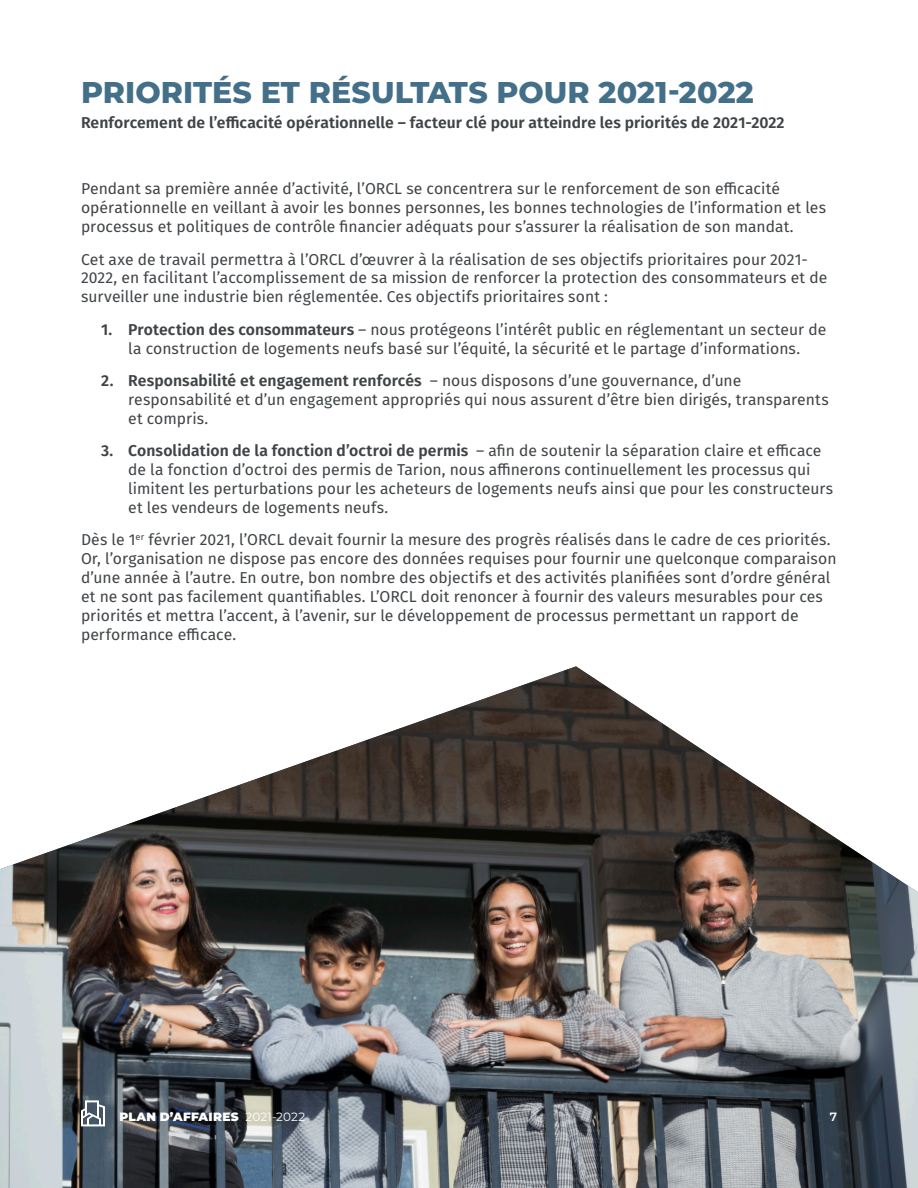
<style>
.page{position:relative;width:918px;height:1188px;background:#fff}
.page>*{position:absolute;margin:0;border:0;box-sizing:border-box;transform-origin:0 0}
.Heading_1{font:800 30px "Montserrat";letter-spacing:.005em;color:#436f89}
.Body{font:15.75px/18.9px "Fira Sans";letter-spacing:.005em;color:#404447}
.Body-2{font:600 15.75px "Fira Sans";letter-spacing:.005em;color:#404447}
.t1{font:900 12px "Montserrat";letter-spacing:.025em;color:#fff}
.t2{font:600 12px "Montserrat";color:#fff}
.s1{font-weight:600}
.s2{font-weight:400}
</style>
<div class="page">
<img style="left:0;top:666px;width:918px;height:522px">
<svg style="left:81px;top:1100px;width:24px;height:26px"></svg>
<p class="Heading_1" style="left:81px;top:70px;width:674px">PRIORITÉS ET RÉSULTATS POUR 2021-2022</p>
<p class="Body-2" style="left:81px;top:110px;width:705px">Renforcement de l’efficacité opérationnelle – facteur clé pour atteindre les priorités de 2021-2022</p>
<p class="Body" style="left:81px;top:179px;width:747px">Pendant sa première année d’activité, l’ORCL se concentrera sur le renforcement de son efficacité opérationnelle en veillant à avoir les bonnes personnes, les bonnes technologies de l’information et les processus et politiques de contrôle financier adéquats pour s’assurer la réalisation de son mandat.</p>
<p class="Body" style="left:81px;top:249px;width:748px">Cet axe de travail permettra à l’ORCL d’œuvrer à la réalisation de ses objectifs prioritaires pour 2021-<br>2022, en facilitant l’accomplissement de sa mission de renforcer la protection des consommateurs et de surveiller une industrie bien réglementée. Ces objectifs prioritaires sont :</p>
<p class="Body" style="left:101px;top:319px;width:727px;text-align:center"><span class="s1">1. Protection des consommateurs</span> – nous protégeons l’intérêt public en réglementant un secteur de la construction de logements neufs basé sur l’équité, la sécurité et le partage d’informations.</p>
<p class="Body" style="left:128px;top:371px;width:702px;text-indent:-27px"><span class="s1">2. Responsabilité et engagement renforcés</span> – nous disposons d’une gouvernance, d’une responsabilité et d’un engagement appropriés qui nous assurent d’être bien dirigés, transparents et compris.</p>
<p class="Body" style="left:128px;top:441px;width:706px;text-indent:-27px"><span class="s1">3. Consolidation de la fonction d’octroi de permis</span> – afin de soutenir la séparation claire et efficace de la fonction d’octroi des permis de Tarion, nous affinerons continuellement les processus qui limitent les perturbations pour les acheteurs de logements neufs ainsi que pour les constructeurs et les vendeurs de logements neufs.</p>
<p class="Body" style="left:81px;top:530px;width:757px">Dès le 1<sup>er</sup> février 2021, l’ORCL devait fournir la mesure des progrès réalisés dans le cadre de ces priorités.<br>Or, l’organisation ne dispose pas encore des données requises pour fournir une quelconque comparaison d’une année à l’autre. En outre, bon nombre des objectifs et des activités planifiées sont d’ordre général et ne sont pas facilement quantifiables. L’ORCL doit renoncer à fournir des valeurs mesurables pour ces priorités et mettra l’accent, à l’avenir, sur le développement de processus permettant un rapport de performance efficace.</p>
<p class="t1" style="left:120px;top:1108px;width:187px">PLAN D’AFFAIRES <span class="s2">2021-2022</span></p>
<p class="t2" style="left:830px;top:1108px;width:9px">7</p>
</div>
